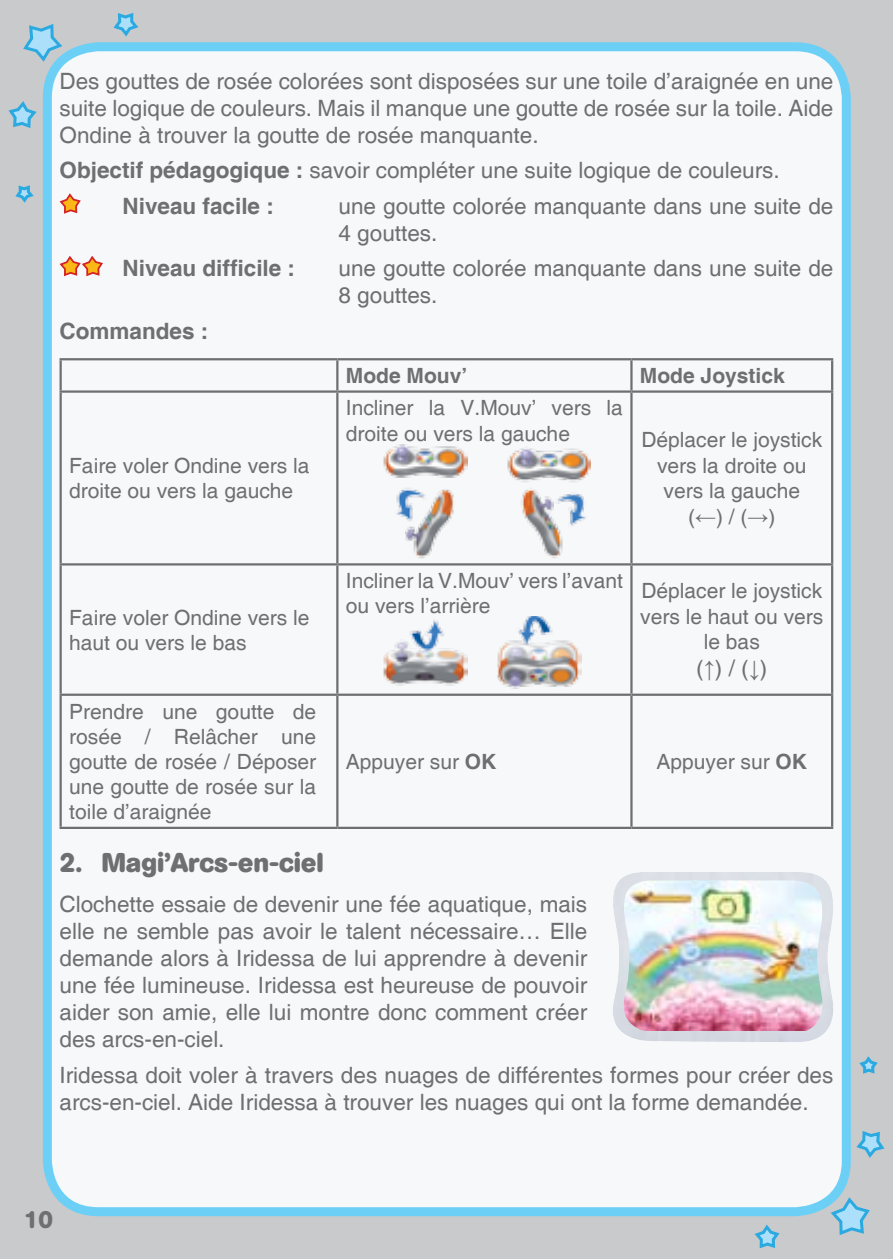
<style>
.page{position:relative;width:893px;height:1259px;background:#c9cacc}
.page>*{position:absolute;margin:0;border:0;box-sizing:border-box;transform-origin:0 0}
.t1{font:700 27px "AG Book Rounded";color:#6d6f71}
.t2{font:700 24px "AG Book Rounded";color:#6d7072}
.t3{font:22.5px/27px "Helvetica";color:#6d6f71}
.t4{font:700 22.5px "Helvetica";color:#6d6f71}
.t5{font:21px/25.2px "Helvetica";color:#6d6f71}
.t6{font:700 21px "Helvetica";color:#6d6f71}
.s1{font-weight:700}
.s2{font-family:"Times New Roman"}
</style>
<div class="page">
<svg style="left:23px;top:24px;width:42px;height:40px"></svg>
<svg style="left:8px;top:101px;width:29px;height:27px"></svg>
<svg style="left:113px;top:13px;width:26px;height:24px"></svg>
<svg style="left:15px;top:185px;width:19px;height:18px"></svg>
<svg style="left:828px;top:1194px;width:42px;height:41px"></svg>
<svg style="left:856px;top:1131px;width:29px;height:27px"></svg>
<svg style="left:754px;top:1224px;width:26px;height:25px"></svg>
<svg style="left:859px;top:1056px;width:19px;height:18px"></svg>
<div style="left:47px;top:47px;width:799px;height:1164px;background:#f7f8f9;border-radius:51px"></div>
<div style="left:43px;top:42px;width:808px;height:1174px;border:9px solid #6ccff6;border-radius:51px"></div>
<svg style="left:59px;top:193px;width:22px;height:21px"></svg>
<svg style="left:59px;top:255px;width:44px;height:22px"></svg>
<hr style="left:60px;top:358px;width:277px;height:2px;background:#6d6f71">
<hr style="left:60px;top:360px;width:2px;height:30px;background:#6d6f71">
<hr style="left:337px;top:358px;width:294px;height:2px;background:#6d6f71">
<hr style="left:336px;top:360px;width:2px;height:30px;background:#6d6f71">
<hr style="left:631px;top:358px;width:202px;height:2px;background:#6d6f71">
<hr style="left:630px;top:360px;width:3px;height:30px;background:#6d6f71">
<hr style="left:831px;top:360px;width:2px;height:30px;background:#6d6f71">
<hr style="left:60px;top:390px;width:277px;height:3px;background:#6d6f71">
<hr style="left:60px;top:393px;width:2px;height:170px;background:#6d6f71">
<hr style="left:337px;top:390px;width:294px;height:3px;background:#6d6f71">
<hr style="left:336px;top:393px;width:2px;height:170px;background:#6d6f71">
<hr style="left:631px;top:390px;width:202px;height:3px;background:#6d6f71">
<hr style="left:630px;top:393px;width:3px;height:170px;background:#6d6f71">
<hr style="left:831px;top:393px;width:2px;height:170px;background:#6d6f71">
<hr style="left:60px;top:563px;width:277px;height:2px;background:#6d6f71">
<hr style="left:60px;top:565px;width:2px;height:128px;background:#6d6f71">
<hr style="left:337px;top:563px;width:294px;height:2px;background:#6d6f71">
<hr style="left:336px;top:565px;width:2px;height:128px;background:#6d6f71">
<hr style="left:631px;top:563px;width:202px;height:2px;background:#6d6f71">
<hr style="left:630px;top:565px;width:3px;height:128px;background:#6d6f71">
<hr style="left:831px;top:565px;width:2px;height:128px;background:#6d6f71">
<hr style="left:60px;top:693px;width:277px;height:3px;background:#6d6f71">
<hr style="left:60px;top:696px;width:2px;height:130px;background:#6d6f71">
<hr style="left:337px;top:693px;width:294px;height:3px;background:#6d6f71">
<hr style="left:336px;top:696px;width:2px;height:130px;background:#6d6f71">
<hr style="left:631px;top:693px;width:202px;height:3px;background:#6d6f71">
<hr style="left:630px;top:696px;width:3px;height:130px;background:#6d6f71">
<hr style="left:831px;top:696px;width:2px;height:130px;background:#6d6f71">
<hr style="left:60px;top:826px;width:277px;height:3px;background:#6d6f71">
<hr style="left:337px;top:826px;width:294px;height:3px;background:#6d6f71">
<hr style="left:631px;top:826px;width:202px;height:3px;background:#6d6f71">
<img style="left:383px;top:444px;width:85px;height:115px">
<img style="left:507px;top:448px;width:84px;height:110px">
<img style="left:383px;top:620px;width:85px;height:74px">
<img style="left:497px;top:617px;width:85px;height:79px">
<img style="left:613px;top:872px;width:220px;height:170px">
<img style="left:622px;top:880px;width:202px;height:150px">
<p class="t3" style="left:60px;top:68px;width:775px;text-align:justify">Des gouttes de rosée colorées sont disposées sur une toile d’araignée en une suite logique de couleurs. Mais il manque une goutte de rosée sur la toile. Aide Ondine à trouver la goutte de rosée manquante.</p>
<p class="t3" style="left:123px;top:153px;width:659px;line-height:35.4px;text-indent:-63px"><span class="s1">Objectif pédagogique :</span> savoir compléter une suite logique de couleurs.<br><span class="s1">Niveau facile :</span></p>
<p class="t3" style="left:339px;top:193px;width:496px">une goutte colorée manquante dans une suite de<br>4 gouttes.</p>
<p class="t4" style="left:123px;top:255px;width:174px">Niveau difficile :</p>
<p class="t3" style="left:339px;top:256px;width:496px">une goutte colorée manquante dans une suite de<br>8 gouttes.</p>
<p class="t4" style="left:60px;top:317px;width:150px">Commandes :</p>
<p class="t6" style="left:346px;top:363px;width:123px">Mode Mouv’</p>
<p class="t6" style="left:640px;top:363px;width:146px">Mode Joystick</p>
<p class="t5" style="left:69px;top:454px;width:242px">Faire voler Ondine vers la droite ou vers la gauche</p>
<p class="t5" style="left:69px;top:605px;width:242px">Faire voler Ondine vers le haut ou vers le bas</p>
<p class="t5" style="left:69px;top:699px;width:249px;text-align:justify">Prendre une goutte de rosée / Relâcher une goutte de rosée / Déposer une goutte de rosée sur la toile d’araignée</p>
<p class="t5" style="left:346px;top:396px;width:279px">Incliner la V.Mouv’ vers la droite ou vers la gauche</p>
<p class="t5" style="left:641px;top:428px;width:182px;text-align:center">Déplacer le joystick vers la droite ou vers la gauche<br>(<span class="s2">←</span>) / (<span class="s2">→</span>)</p>
<p class="t5" style="left:346px;top:569px;width:279px">Incliner la V.Mouv’ vers l’avant ou vers l’arrière</p>
<p class="t5" style="left:640px;top:579px;width:185px;text-align:center">Déplacer le joystick vers le haut ou vers le bas</p>
<p class="t3" style="left:696px;top:655px;width:73px">(<span class="s2">↑</span>) / (<span class="s2">↓</span>)</p>
<p class="t5" style="left:346px;top:749px;width:152px">Appuyer sur <span class="s1">OK</span></p>
<p class="t5" style="left:656px;top:749px;width:152px">Appuyer sur <span class="s1">OK</span></p>
<p class="t1" style="left:60px;top:847px;width:266px">2. Magi’Arcs-en-ciel</p>
<p class="t3" style="left:60px;top:891px;width:529px;text-align:justify">Clochette essaie de devenir une fée aquatique, mais elle ne semble pas avoir le talent nécessaire… Elle demande alors à Iridessa de lui apprendre à devenir une fée lumineuse. Iridessa est heureuse de pouvoir aider son amie, elle lui montre donc comment créer des arcs-en-ciel.</p>
<p class="t3" style="left:60px;top:1062px;width:775px">Iridessa doit voler à travers des nuages de différentes formes pour créer des arcs-en-ciel. Aide Iridessa à trouver les nuages qui ont la forme demandée.</p>
<p class="t2" style="left:24px;top:1206px;width:30px">10</p>
</div>
